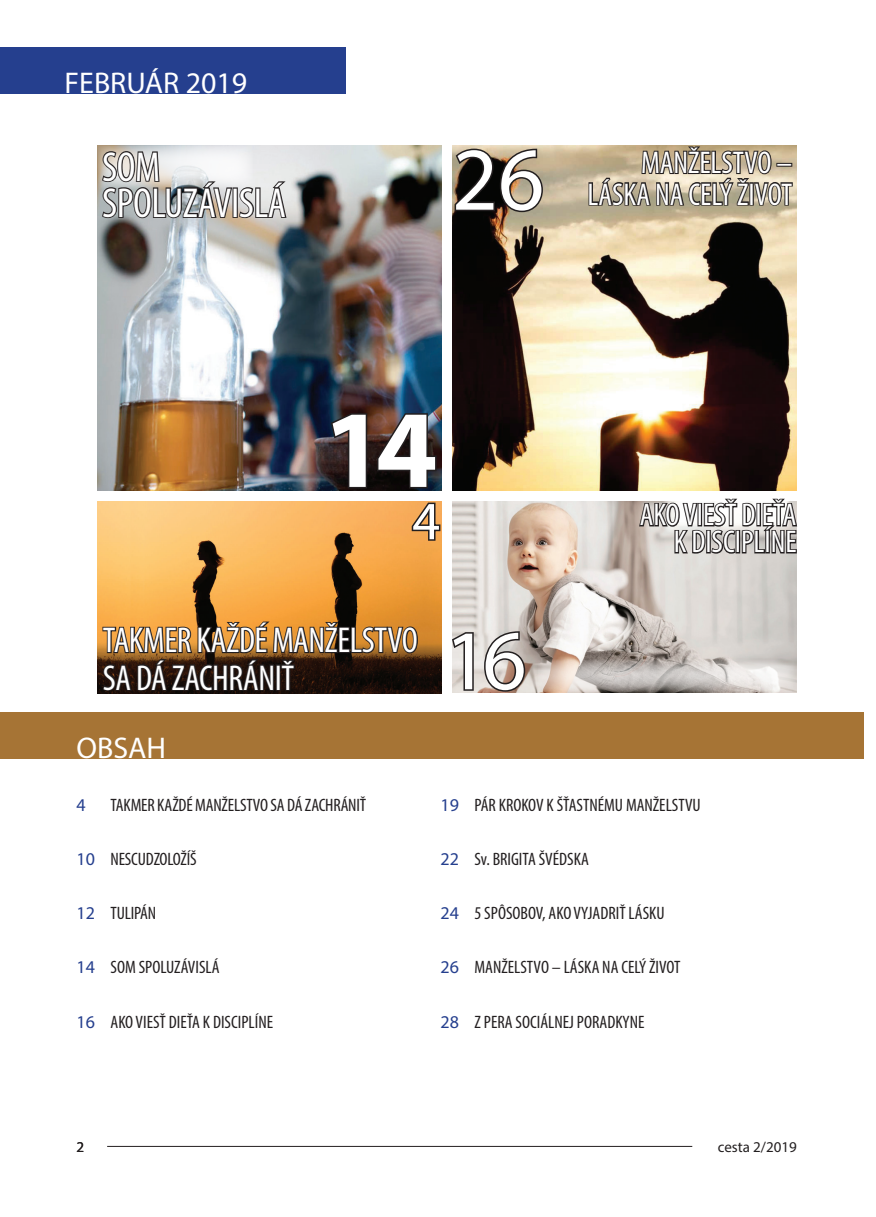
<style>
.page{position:relative;width:876px;height:1217px;background:#fff}
.page>*{position:absolute;margin:0;border:0;box-sizing:border-box;transform-origin:0 0}
.t1{font:700 111px "Myriad Pro";color:#fff}
.t2{font:90px "Myriad Pro";color:#fff}
.t3{font:85.5px "Myriad Pro";color:#fff}
.t4{font:54px "Myriad Pro";color:#fff}
.t5{font:condensed 42px "Myriad Pro";letter-spacing:-.01em;color:#fff}
.t6{font:condensed 36px/37.5px "Myriad Pro";letter-spacing:-.01em;color:#fff}
.t7{font:condensed 31.5px "Myriad Pro";color:#fff}
.t8{font:30px "Myriad Pro";color:#fff}
.t9{font:condensed 18px "Myriad Pro";color:#231f20}
.t10{font:18px "Myriad Pro";color:#253f8e}
.t11{font:15px "Myriad Pro";color:#231f20}
.s1{font-stretch:normal;color:#253f8e}
</style>
<div class="page">
<hr style="left:107px;top:1145px;width:585px;height:1px;background:#231f20">
<img style="left:452px;top:146px;width:344px;height:344px">
<img style="left:452px;top:501px;width:344px;height:191px">
<img style="left:97px;top:501px;width:345px;height:192px">
<img style="left:97px;top:146px;width:345px;height:344px">
<svg style="left:98px;top:146px;width:155px;height:42px"></svg>
<div style="left:0;top:47px;width:345px;height:47px;background:#253f8e"></div>
<div style="left:0;top:712px;width:863px;height:46px;background:#a67435"></div>
<svg style="left:329px;top:411px;width:40px;height:79px;background:#2c2020"></svg>
<img style="left:375px;top:411px;width:63px;height:79px">
<svg style="left:452px;top:147px;width:92px;height:67px;background:#584f42"></svg>
<svg style="left:452px;top:630px;width:23px;height:62px"></svg>
<svg style="left:483px;top:629px;width:44px;height:64px;background:#9a8e88"></svg>
<svg style="left:410px;top:501px;width:32px;height:41px"></svg>
<svg style="left:100px;top:150px;width:188px;height:69px;background:#a5a4a4"></svg>
<svg style="left:587px;top:145px;width:207px;height:69px;background:#918571"></svg>
<svg style="left:538px;top:659px;width:256px;height:32px;background:#cbc4bf"></svg>
<svg style="left:638px;top:498px;width:159px;height:65px;background:#94918f"></svg>
<svg style="left:101px;top:616px;width:318px;height:78px;background:#583b1d"></svg>
<p class="t8" style="left:65px;top:64px;width:184px">FEBRUÁR 2019</p>
<p class="t5" style="left:102px;top:141px;width:60px">SOM</p>
<p class="t5" style="left:102px;top:177px;width:186px">SPOLUZÁVISLÁ</p>
<p class="t2" style="left:452px;top:124px;width:94px">26</p>
<p class="t7" style="left:641px;top:143px;width:153px">MANŽELSTVO –</p>
<p class="t7" style="left:588px;top:175px;width:206px">LÁSKA NA CELÝ ŽIVOT</p>
<p class="t1" style="left:323px;top:377px;width:116px">14</p>
<p class="t4" style="left:412px;top:487px;width:29px">4</p>
<p class="t6" style="left:103px;top:621px;width:317px">TAKMER KAŽDÉ MANŽELSTVO<br>SA DÁ ZACHRÁNIŤ</p>
<p class="t8" style="left:77px;top:729px;width:91px">OBSAH</p>
<p class="t3" style="left:445px;top:607px;width:83px">16</p>
<p class="t7" style="left:640px;top:495px;width:158px">AKO VIESŤ DIEŤA</p>
<p class="t7" style="left:674px;top:522px;width:124px">K DISCIPLÍNE</p>
<p class="t10" style="left:77px;top:794px;width:11px">4</p>
<p class="t9" style="left:111px;top:794px;width:257px">TAKMER KAŽDÉ MANŽELSTVO SA DÁ ZACHRÁNIŤ</p>
<p class="t9" style="left:77px;top:848px;width:122px"><span class="s1">10</span> NESCUDZOLOŽÍŠ</p>
<p class="t9" style="left:77px;top:902px;width:81px"><span class="s1">12</span> TULIPÁN</p>
<p class="t9" style="left:77px;top:956px;width:145px"><span class="s1">14</span> SOM SPOLUZÁVISLÁ</p>
<p class="t9" style="left:77px;top:1010px;width:198px"><span class="s1">16</span> AKO VIESŤ DIEŤA K DISCIPLÍNE</p>
<p class="t11" style="left:77px;top:1136px;width:9px">2</p>
<p class="t9" style="left:441px;top:794px;width:262px"><span class="s1">19</span> PÁR KROKOV K ŠŤASTNÉMU MANŽELSTVU</p>
<p class="t9" style="left:441px;top:848px;width:150px"><span class="s1">22</span> Sv. BRIGITA ŠVÉDSKA</p>
<p class="t9" style="left:441px;top:902px;width:226px"><span class="s1">24</span> 5 SPÔSOBOV, AKO VYJADRIŤ LÁSKU</p>
<p class="t9" style="left:441px;top:956px;width:242px"><span class="s1">26</span> MANŽELSTVO – LÁSKA NA CELÝ ŽIVOT</p>
<p class="t9" style="left:441px;top:1010px;width:205px"><span class="s1">28</span> Z PERA SOCIÁLNEJ PORADKYNE</p>
<p class="t11" style="left:718px;top:1136px;width:81px">cesta 2/2019</p>
</div>
